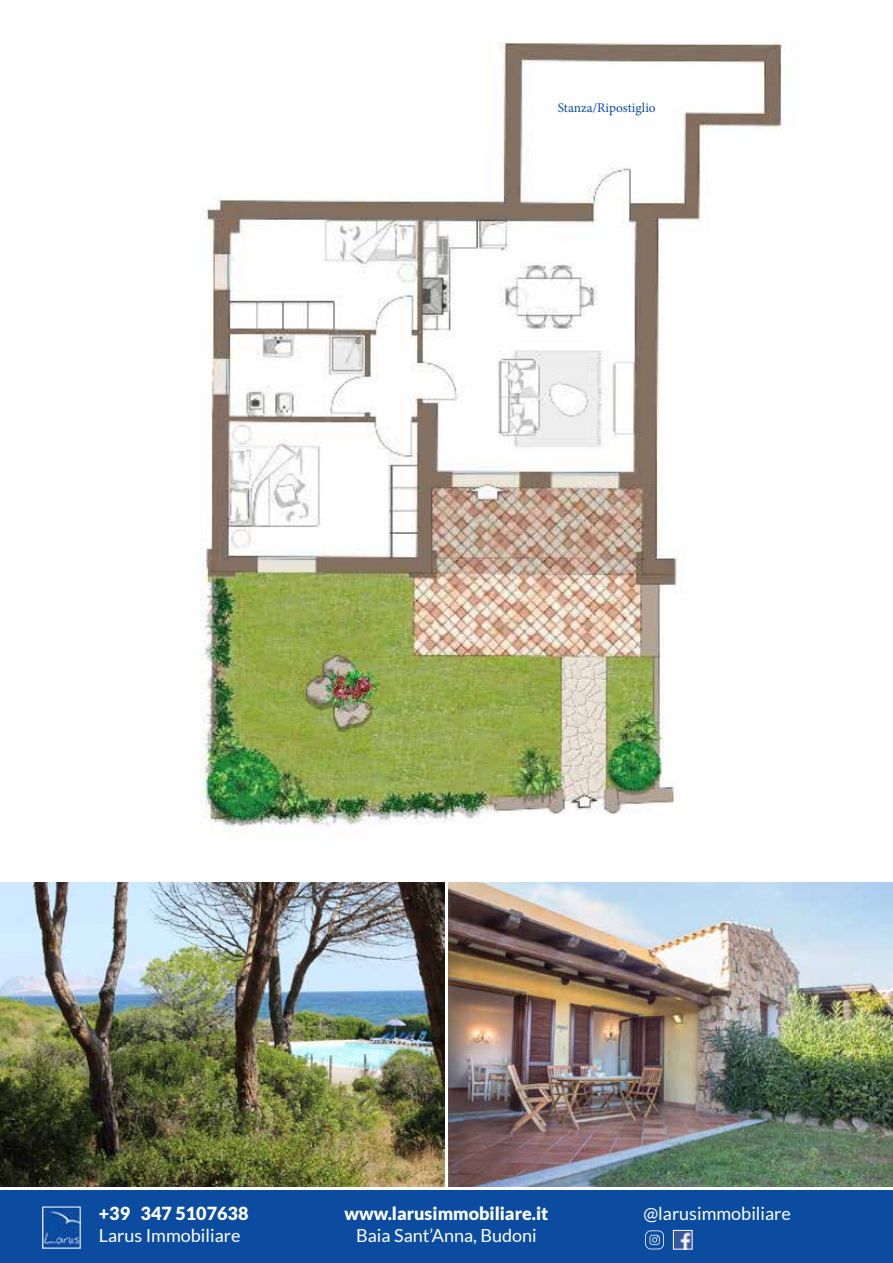
<style>
.page{position:relative;width:893px;height:1263px;background:#fff}
.page>*{position:absolute;margin:0;border:0;box-sizing:border-box;transform-origin:0 0}
.t1{font:18px "Lato";color:#fff}
.t2{font:900 18px "Lato";color:#fff}
.t3{font:13.35px "Minion Pro";color:#0b4ca0}
</style>
<div class="page">
<div style="left:0;top:1191px;width:893px;height:72px;background:#0b4ca0"></div>
<img style="left:45px;top:1208px;width:33px;height:38px">
<img style="left:675px;top:1232px;width:15px;height:15px">
<div style="left:673px;top:1230px;width:19px;height:19px;border:1px solid #fff"></div>
<svg style="left:645px;top:1230px;width:19px;height:19px"></svg>
<img style="left:0;top:883px;width:444px;height:304px">
<img style="left:449px;top:883px;width:444px;height:304px">
<img style="left:201px;top:42px;width:584px;height:793px">
<p class="t3" style="left:558px;top:99px;width:99px">Stanza/Ripostiglio</p>
<p class="t2" style="left:99px;top:1202px;width:151px">+39 347 5107638</p>
<p class="t1" style="left:99px;top:1224px;width:143px">Larus Immobiliare</p>
<p class="t2" style="left:344px;top:1202px;width:205px">www.larusimmobiliare.it</p>
<p class="t1" style="left:356px;top:1224px;width:182px">Baia Sant’Anna, Budoni</p>
<p class="t1" style="left:643px;top:1202px;width:149px">@larusimmobiliare</p>
</div>
